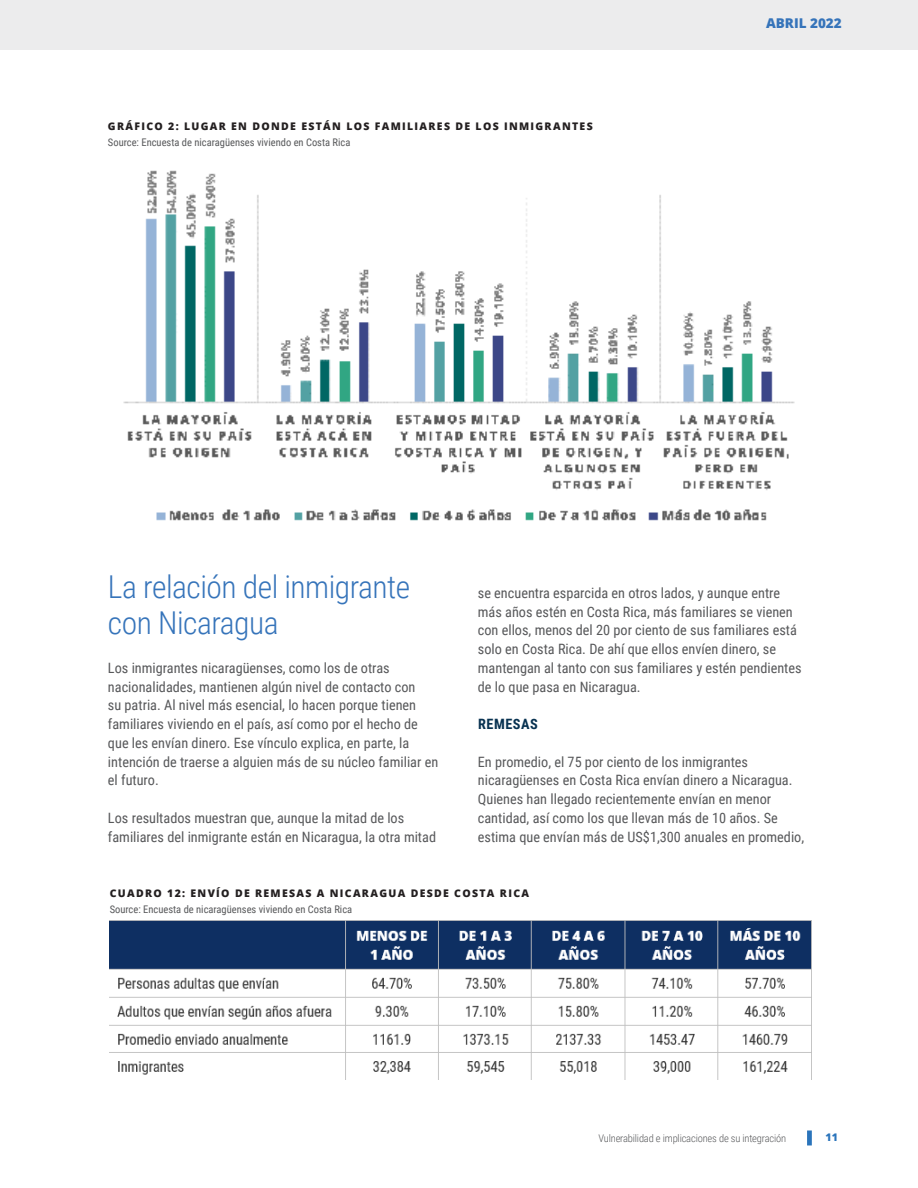
<style>
.page{position:relative;width:918px;height:1188px;background:#fff}
.page>*{position:absolute;margin:0;border:0;box-sizing:border-box;transform-origin:0 0}
.heading_1{font:300 31.5px/36px "Roboto Condensed";letter-spacing:-.015em;color:#3674ba}
.Body_Text{font:14.25px/18.8px "Roboto Condensed";color:#57585a}
.heading_2{font:700 14.25px "Roboto Condensed";letter-spacing:.035em;color:#083251}
.t1{font:800 13.5px "Open Sans";color:#3674ba}
.Figures_title{font:800 10.5px "Open Sans";letter-spacing:.125em;color:#231f20}
.Source{font:10.5px "Roboto Condensed";color:#57585a}
.t2{font:300 10.5px "Roboto Condensed";letter-spacing:-.015em;color:#57585a}
.t3{font:800 10.5px "Open Sans";color:#2a74bb}
</style>
<div class="page">
<div style="left:0;top:0;width:918px;height:50px;background:#ececed"></div>
<svg style="left:807px;top:1130px;width:5px;height:15px"></svg>
<img style="left:123px;top:170px;width:672px;height:351px">
<img style="left:110px;top:921px;width:702px;height:159px">
<p class="Figures_title" style="left:108px;top:118px;width:486px">GRÁFICO 2: LUGAR EN DONDE ESTÁN LOS FAMILIARES DE LOS INMIGRANTES</p>
<p class="Source" style="left:108px;top:135px;width:244px">Source: Encuesta de nicaragüenses viviendo en Costa Rica</p>
<p class="t1" style="left:766px;top:13px;width:77px">ABRIL 2022</p>
<p class="heading_1" style="left:108px;top:568px;width:304px">La relación del inmigrante con Nicaragua</p>
<p class="Body_Text" style="left:108px;top:658px;width:332px">Los inmigrantes nicaragüenses, como los de otras nacionalidades, mantienen algún nivel de contacto con<br>su patria. Al nivel más esencial, lo hacen porque tienen familiares viviendo en el país, así como por el hecho de que les envían dinero. Ese vínculo explica, en parte, la intención de traerse a alguien más de su núcleo familiar en el futuro.</p>
<p class="Body_Text" style="left:108px;top:808px;width:330px">Los resultados muestran que, aunque la mitad de los familiares del inmigrante están en Nicaragua, la otra mitad</p>
<p class="Body_Text" style="left:478px;top:583px;width:325px">se encuentra esparcida en otros lados, y aunque entre más años estén en Costa Rica, más familiares se vienen con ellos, menos del 20 por ciento de sus familiares está solo en Costa Rica. De ahí que ellos envíen dinero, se mantengan al tanto con sus familiares y estén pendientes de lo que pasa en Nicaragua.</p>
<p class="heading_2" style="left:478px;top:714px;width:61px">REMESAS</p>
<p class="Body_Text" style="left:478px;top:752px;width:328px">En promedio, el 75 por ciento de los inmigrantes nicaragüenses en Costa Rica envían dinero a Nicaragua.<br>Quienes han llegado recientemente envían en menor cantidad, así como los que llevan más de 10 años. Se estima que envían más de US$1,300 anuales en promedio,</p>
<p class="Figures_title" style="left:110px;top:885px;width:421px">CUADRO 12: ENVÍO DE REMESAS A NICARAGUA DESDE COSTA RICA</p>
<p class="Source" style="left:110px;top:902px;width:244px">Source: Encuesta de nicaragüenses viviendo en Costa Rica</p>
<p class="t2" style="left:598px;top:1130px;width:189px">Vulnerabilidad e implicaciones de su integración</p>
<p class="t3" style="left:826px;top:1129px;width:14px">11</p>
</div>
